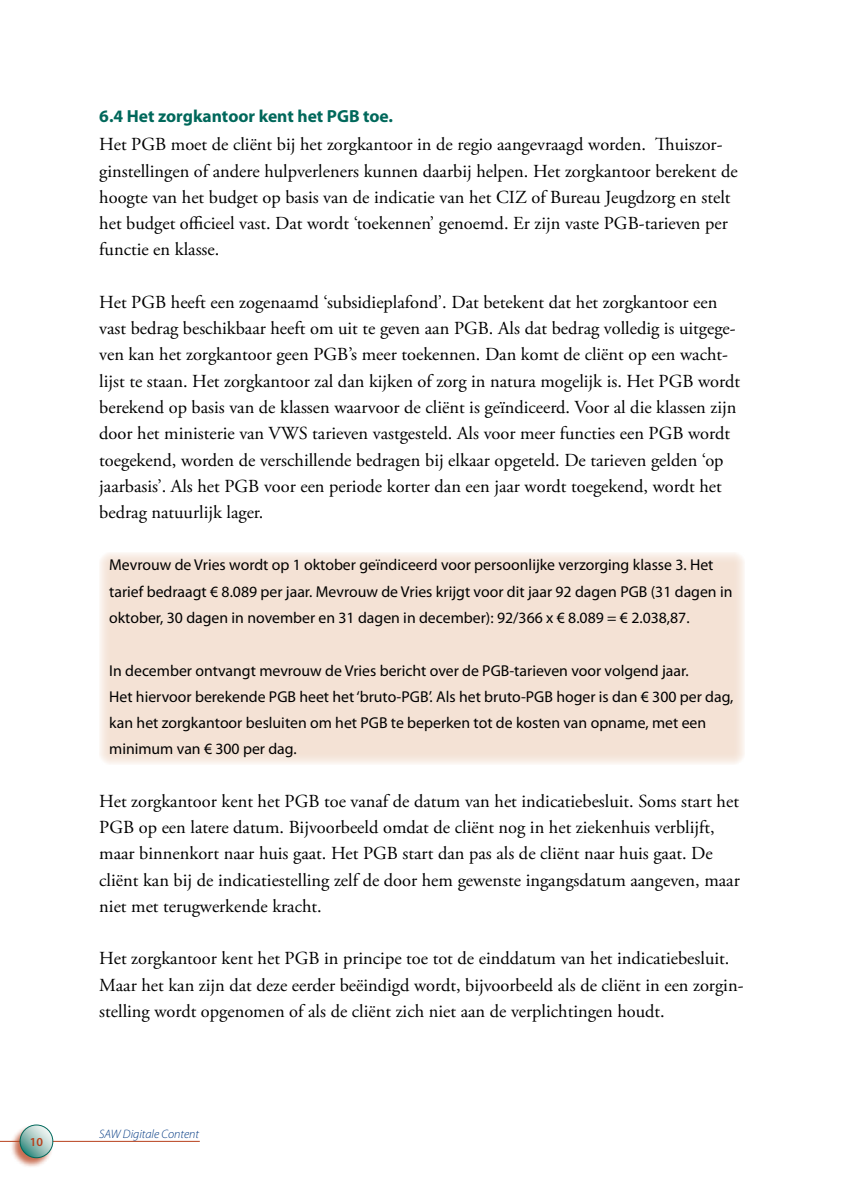
<style>
.page{position:relative;width:844px;height:1191px;background:#fff}
.page>*{position:absolute;margin:0;border:0;box-sizing:border-box;transform-origin:0 0}
.t1{font:18.38px/26.2px "Adobe Garamond Pro";color:#000}
.t2{font:700 17.5px "Myriad Pro";color:#00685b}
.t3{font:15.75px/26.2px "Myriad Pro";color:#000}
.t4{font:italic 300 12.25px "Myriad Pro";color:#003882}
.t5{font:600 12.25px "Myriad Pro";color:#b7401b}
</style>
<div class="page">
<div style="left:99px;top:552px;width:645px;height:212px;background:#f4e2d5"></div>
<hr style="left:0;top:1141px;width:200px;height:1px;background:#b7401b">
<div style="left:9px;top:1124px;width:44px;height:43px;background:#b7401b;opacity:.75"></div>
<svg style="left:20px;top:1125px;width:33px;height:32px"></svg>
<div style="left:20px;top:1124px;width:33px;height:34px;border:1px solid #00685b;border-radius:50%"></div>
<p class="t5" style="left:30px;top:1133px;width:15px">10</p>
<p class="t2" style="left:99px;top:105px;width:295px">6.4 Het zorgkantoor kent het PGB toe.</p>
<p class="t1" style="left:99px;top:132px;width:639px">Het PGB moet de cliënt bij het zorgkantoor in de regio aangevraagd worden. Thuiszor&shy;ginstellingen of andere hulpverleners kunnen daarbij helpen. Het zorgkantoor berekent de hoogte van het budget op basis van de indicatie van het CIZ of Bureau Jeugdzorg en stelt het budget officieel vast. Dat wordt ‘toekennen’ genoemd. Er zijn vaste PGB-tarieven per functie en klasse.</p>
<p class="t1" style="left:99px;top:289px;width:642px">Het PGB heeft een zogenaamd ‘subsidieplafond’. Dat betekent dat het zorgkantoor een vast bedrag beschikbaar heeft om uit te geven aan PGB. Als dat bedrag volledig is uitgege&shy;ven kan het zorgkantoor geen PGB’s meer toekennen. Dan komt de cliënt op een wacht&shy;lijst te staan. Het zorgkantoor zal dan kijken of zorg in natura mogelijk is. Het PGB wordt berekend op basis van de klassen waarvoor de cliënt is geïndiceerd. Voor al die klassen zijn door het ministerie van VWS tarieven vastgesteld. Als voor meer functies een PGB wordt toegekend, worden de verschillende bedragen bij elkaar opgeteld. De tarieven gelden ‘op jaarbasis’. Als het PGB voor een periode korter dan een jaar wordt toegekend, wordt het bedrag natuurlijk lager.</p>
<p class="t3" style="left:109px;top:552px;width:624px">Mevrouw de Vries wordt op 1 oktober geïndiceerd voor persoonlijke verzorging klasse 3. Het tarief bedraagt € 8.089 per jaar. Mevrouw de Vries krijgt voor dit jaar 92 dagen PGB (31 dagen in oktober, 30 dagen in november en 31 dagen in december): 92/366 x € 8.089 = € 2.038,87.</p>
<p class="t3" style="left:109px;top:657px;width:625px">In december ontvangt mevrouw de Vries bericht over de PGB-tarieven voor volgend jaar.<br>Het hiervoor berekende PGB heet het ‘bruto-PGB’. Als het bruto-PGB hoger is dan € 300 per dag, kan het zorgkantoor besluiten om het PGB te beperken tot de kosten van opname, met een minimum van € 300 per dag.</p>
<p class="t1" style="left:99px;top:788px;width:642px">Het zorgkantoor kent het PGB toe vanaf de datum van het indicatiebesluit. Soms start het PGB op een latere datum. Bijvoorbeeld omdat de cliënt nog in het ziekenhuis verblijft, maar binnenkort naar huis gaat. Het PGB start dan pas als de cliënt naar huis gaat. De cliënt kan bij de indicatiestelling zelf de door hem gewenste ingangsdatum aangeven, maar niet met terugwerkende kracht.</p>
<p class="t1" style="left:99px;top:946px;width:645px">Het zorgkantoor kent het PGB in principe toe tot de einddatum van het indicatiebesluit.<br>Maar het kan zijn dat deze eerder beëindigd wordt, bijvoorbeeld als de cliënt in een zorgin&shy;stelling wordt opgenomen of als de cliënt zich niet aan de verplichtingen houdt.</p>
<p class="t4" style="left:99px;top:1127px;width:101px">SAW Digitale Content</p>
</div>
